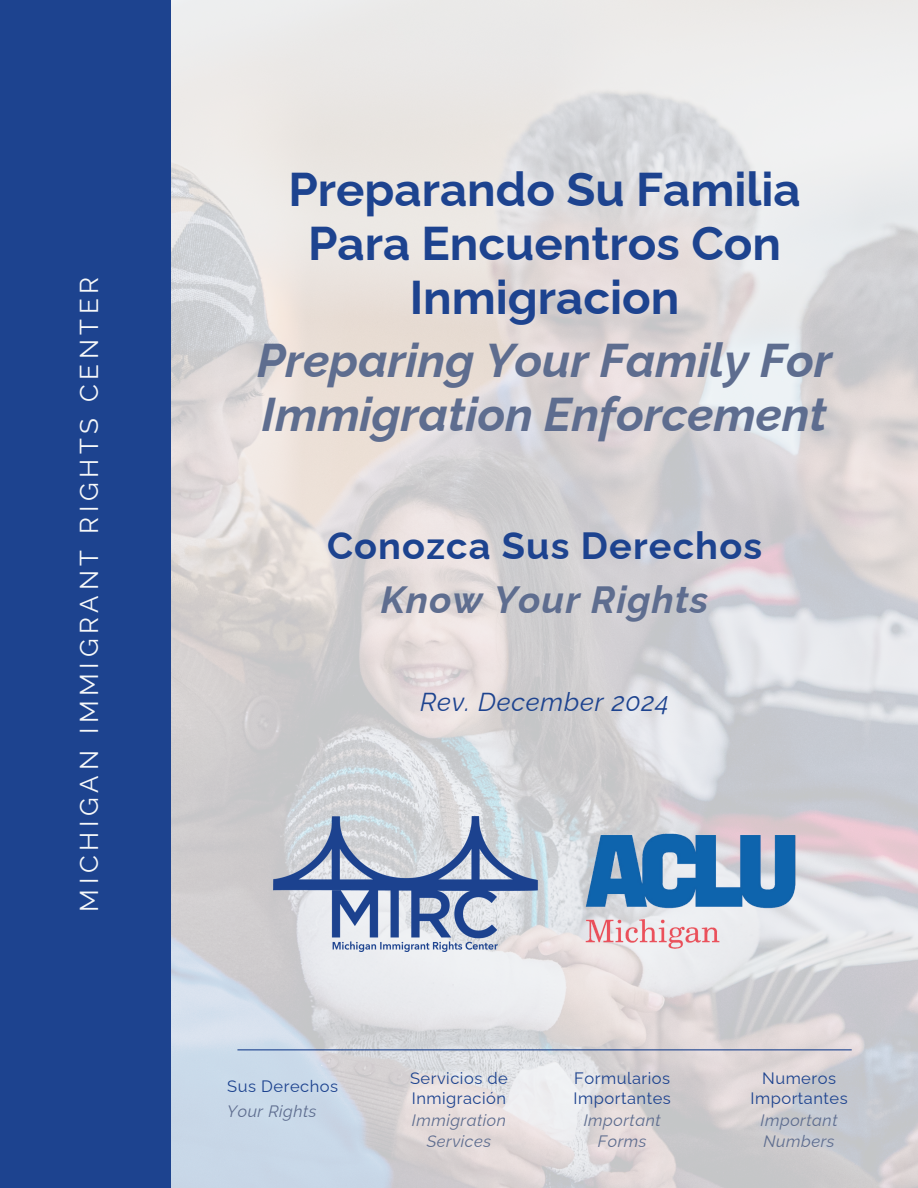
<style>
.page{position:relative;width:918px;height:1188px;background:#fff}
.page>*{position:absolute;margin:0;border:0;box-sizing:border-box;transform-origin:0 0}
.t1{font:700 47.4px/54px "Raleway";color:#1d438f;text-align:center}
.t2{font:italic 700 47.4px/54px "Raleway";color:#5e6d8f}
.t3{font:700 37.95px "Raleway";letter-spacing:.03em;color:#1d438f}
.t4{font:italic 700 37.95px "Raleway";letter-spacing:.03em;color:#5e6d8f}
.t5{font:25.95px "Raleway";letter-spacing:.18em;color:#f6f8f9}
.t6{font:italic 25.95px "Raleway";letter-spacing:.03em;color:#1d438f}
.t7{font:16.5px/20.2px "Raleway";letter-spacing:.03em;color:#1d438f}
.t8{font:italic 16.5px/20.2px "Raleway";letter-spacing:.03em;color:#5e6d8f;text-align:center}
</style>
<div class="page">
<div style="left:0;top:0;width:171px;height:1188px;background:#1d438f"></div>
<img style="left:171px;top:0;width:747px;height:1188px">
<img style="left:273px;top:817px;width:265px;height:135px">
<hr style="left:237px;top:1049px;width:615px;height:1px;background:#1d438f">
<img style="left:567px;top:817px;width:248px;height:135px">
<h3 class="t5" style="left:68px;top:912px;width:636px;rotate:-90deg">MICHIGAN IMMIGRANT RIGHTS CENTER</h3>
<h1 class="t1" style="left:288px;top:157px;width:514px">Preparando Su Familia<br>Para Encuentros Con<br>Inmigracion</h1>
<h1 class="t2" style="left:257px;top:328px;width:577px">Preparing Your Family For<br>Immigration Enforcement</h1>
<h2 class="t3" style="left:327px;top:515px;width:437px">Conozca Sus Derechos</h2>
<h2 class="t4" style="left:381px;top:570px;width:329px">Know Your Rights</h2>
<h3 class="t6" style="left:420px;top:682px;width:250px">Rev. December 2024</h3>
<p class="t7" style="left:227px;top:1075px;width:112px">Sus Derechos</p>
<p class="t7" style="left:410px;top:1066px;width:99px">Servicios de<br>Inmigración</p>
<p class="t7" style="left:574px;top:1066px;width:99px">Formularios<br>Importantes</p>
<p class="t7" style="left:750px;top:1066px;width:99px;text-align:center">Numeros<br>Importantes</p>
<p class="t8" style="left:227px;top:1099px;width:91px">Your Rights</p>
<p class="t8" style="left:412px;top:1109px;width:96px">Immigration<br>Services</p>
<p class="t8" style="left:584px;top:1109px;width:79px">Important<br>Forms</p>
<p class="t8" style="left:761px;top:1109px;width:79px;text-align:left">Important<br>Numbers</p>
</div>
